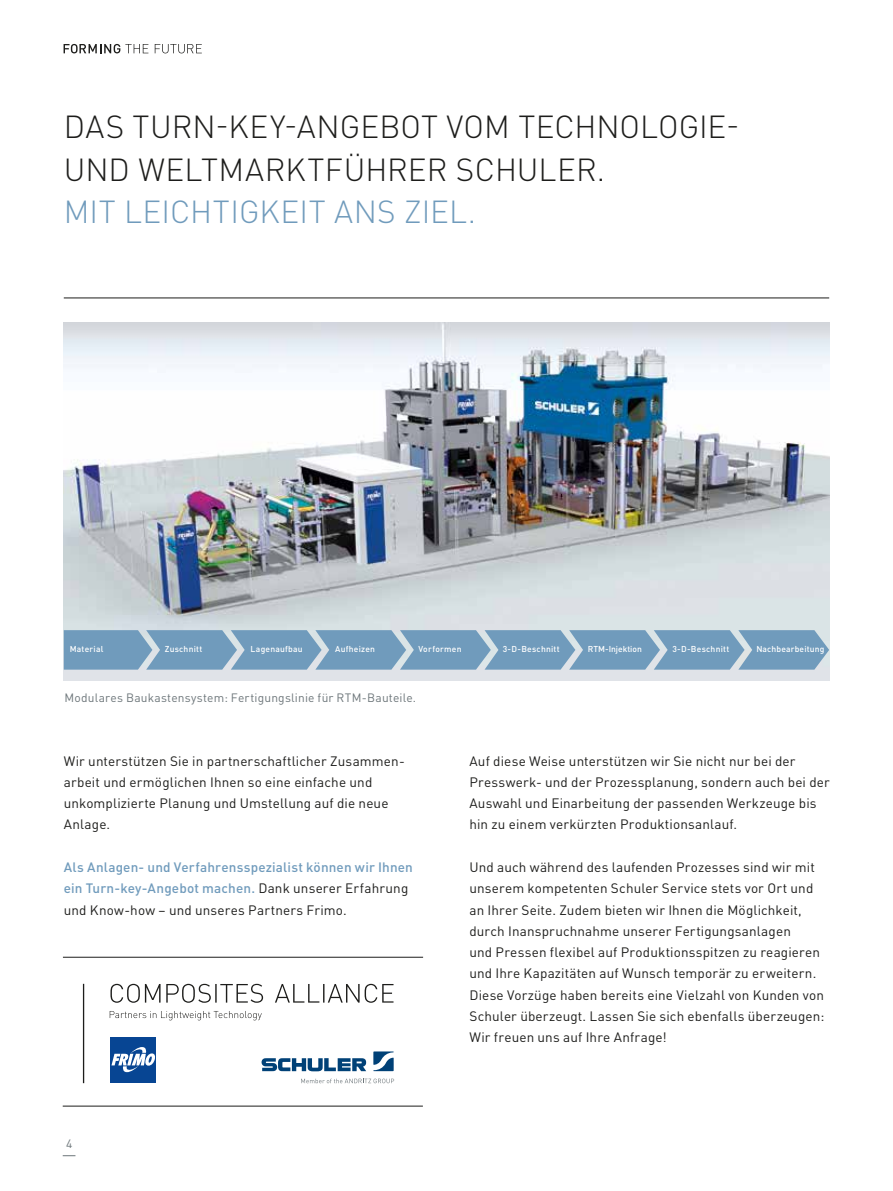
<style>
.page{position:relative;width:893px;height:1191px;background:#fff}
.page>*{position:absolute;margin:0;border:0;box-sizing:border-box;transform-origin:0 0}
.t1{font:300 31.5px/42.5px "DIN Pro";color:#1d1d1b}
.t2{font:300 31.5px "DIN Pro";letter-spacing:.005em;color:#709bbc}
.t3{font:13.5px/21.3px "DIN Pro";letter-spacing:.01em;color:#1d1d1b}
.t4{font:500 13.5px/21.3px "DIN Pro";letter-spacing:.01em;color:#709bbc}
.t5{font:12px "DIN Pro";letter-spacing:.015em;color:#6d767a}
.t6{font:500 8.55px "DIN Pro";letter-spacing:.025em;color:#fff}
.t7{font:500 8.55px "DIN Pro";letter-spacing:-.005em;color:#fff}
.s1{font-weight:400;color:#1d1d1b}
</style>
<div class="page">
<svg style="left:63px;top:1155px;width:12px;height:1px"></svg>
<svg style="left:64px;top:44px;width:84px;height:9px"></svg>
<svg style="left:155px;top:44px;width:47px;height:9px"></svg>
<hr style="left:64px;top:298px;width:765px;height:1px;background:#1d1d1b">
<hr style="left:63px;top:957px;width:360px;height:1px;background:#1d1d1b">
<hr style="left:63px;top:1105px;width:360px;height:1px;background:#1d1d1b">
<div style="left:111px;top:1037px;width:45px;height:46px;background:#074593"></div>
<svg style="left:111px;top:1047px;width:44px;height:26px"></svg>
<svg style="left:262px;top:1058px;width:104px;height:13px"></svg>
<svg style="left:373px;top:1051px;width:21px;height:20px"></svg>
<svg style="left:301px;top:1078px;width:93px;height:5px"></svg>
<svg style="left:275px;top:983px;width:118px;height:19px"></svg>
<svg style="left:110px;top:983px;width:153px;height:19px"></svg>
<hr style="left:83px;top:983px;width:1px;height:100px;background:#1d1d1b">
<svg style="left:110px;top:1011px;width:152px;height:9px"></svg>
<img style="left:64px;top:323px;width:765px;height:357px">
<svg style="left:64px;top:630px;width:765px;height:39px;background:#7aa2c0"></svg>
<h1 class="t1" style="left:64px;top:103px;width:677px">DAS TURN-KEY-ANGEBOT VOM TECHNOLOGIE-<br>UND WELTMARKTFÜHRER SCHULER.</h1>
<h1 class="t2" style="left:64px;top:188px;width:414px">MIT LEICHTIGKEIT ANS ZIEL.</h1>
<p class="t6" style="left:70px;top:642px;width:35px">Material</p>
<p class="t6" style="left:165px;top:642px;width:39px">Zuschnitt</p>
<p class="t6" style="left:251px;top:642px;width:54px">Lagenaufbau</p>
<p class="t6" style="left:335px;top:642px;width:41px">Aufheizen</p>
<p class="t6" style="left:418px;top:642px;width:45px">Vorformen</p>
<p class="t6" style="left:503px;top:642px;width:58px">3-D-Beschnitt</p>
<p class="t7" style="left:588px;top:642px;width:56px">RTM-Injektion</p>
<p class="t6" style="left:672px;top:642px;width:58px">3-D-Beschnitt</p>
<p class="t6" style="left:756px;top:642px;width:69px">Nachbearbeitung</p>
<p class="t5" style="left:64px;top:688px;width:353px">Modulares Baukastensystem: Fertigungslinie für RTM-Bauteile.</p>
<p class="t3" style="left:64px;top:749px;width:340px">Wir unterstützen Sie in partnerschaftlicher Zusammen&shy;arbeit und ermöglichen Ihnen so eine einfache und unkomplizierte Planung und Umstellung auf die neue Anlage.</p>
<p class="t4" style="left:64px;top:855px;width:351px">Als Anlagen- und Verfahrensspezialist können wir Ihnen ein Turn-key-Angebot machen. <span class="s1">Dank unserer Erfahrung und Know-how – und unseres Partners Frimo.</span></p>
<p class="t5" style="left:66px;top:1134px;width:8px">4</p>
<p class="t3" style="left:469px;top:749px;width:362px">Auf diese Weise unterstützen wir Sie nicht nur bei der Presswerk- und der Prozessplanung, sondern auch bei der Auswahl und Einarbeitung der passenden Werkzeuge bis hin zu einem verkürzten Produktionsanlauf.</p>
<p class="t3" style="left:469px;top:855px;width:356px">Und auch während des laufenden Prozesses sind wir mit unserem kompetenten Schuler Service stets vor Ort und an Ihrer Seite. Zudem bieten wir Ihnen die Möglichkeit, durch Inanspruchnahme unserer Fertigungsanlagen<br>und Pressen flexibel auf Produktionsspitzen zu reagieren und Ihre Kapazitäten auf Wunsch temporär zu erweitern.<br>Diese Vorzüge haben bereits eine Vielzahl von Kunden von Schuler überzeugt. Lassen Sie sich ebenfalls überzeugen:<br>Wir freuen uns auf Ihre Anfrage!</p>
</div>
